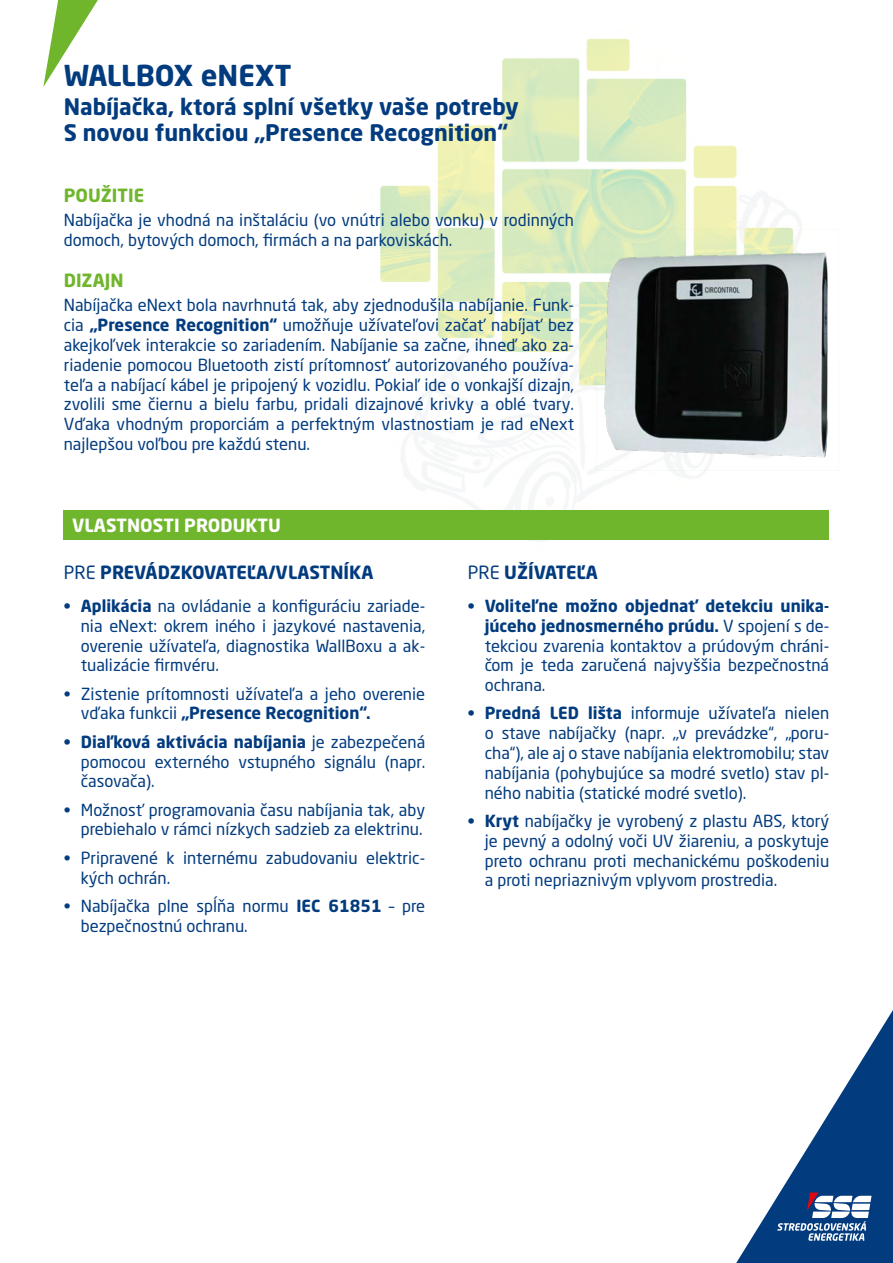
<style>
.page{position:relative;width:893px;height:1263px;background:#fff}
.page>*{position:absolute;margin:0;border:0;box-sizing:border-box;transform-origin:0 0}
.t1{font:700 28.5px "Neo Sans W1 G";color:#023b7e}
.t2{font:700 22.5px/25.5px "Neo Sans W1 G";color:#023b7e}
.t3{font:700 18px "Neo Sans W1 G";color:#023b7e}
.t4{font:700 18px "Neo Sans W1 G";color:#fff}
.t5{font:700 18px "Neo Sans W1 G";color:#70b62c}
.t6{font:16.5px/19.8px "Neo Sans W1 G";color:#023b7e;text-align:justify}
.s1{font-weight:700}
.s2{font-weight:400}
</style>
<div class="page">
<img style="left:380px;top:38px;width:422px;height:472px">
<svg style="left:736px;top:1010px;width:157px;height:253px"></svg>
<svg style="left:43px;top:0;width:55px;height:87px"></svg>
<img style="left:597px;top:230px;width:231px;height:240px">
<div style="left:64px;top:510px;width:765px;height:30px;background:#70b62c"></div>
<h1 class="t1" style="left:64px;top:57px;width:229px">WALLBOX eNEXT</h1>
<h2 class="t2" style="left:64px;top:94px;width:457px">Nabíjačka, ktorá splní všetky vaše potreby<br>S novou funkciou „Presence Recognition“</h2>
<p class="t5" style="left:64px;top:184px;width:82px">POUŽITIE</p>
<p class="t6" style="left:64px;top:210px;width:512px">Nabíjačka je vhodná na inštaláciu (vo vnútri alebo vonku) v rodinných domoch, bytových domoch, firmách a na parkoviskách.</p>
<p class="t5" style="left:64px;top:269px;width:61px">DIZAJN</p>
<p class="t6" style="left:64px;top:295px;width:512px">Nabíjačka eNext bola navrhnutá tak, aby zjednodušila nabíjanie. Funk&shy;cia <span class="s1">„Presence Recognition“</span> umožňuje užívateľovi začať nabíjať bez akejkoľvek interakcie so zariadením. Nabíjanie sa začne, ihneď ako za&shy;riadenie pomocou Bluetooth zistí prítomnosť autorizovaného používa&shy;teľa a nabíjací kábel je pripojený k vozidlu. Pokiaľ ide o vonkajší dizajn, zvolili sme čiernu a bielu farbu, pridali dizajnové krivky a oblé tvary.<br>Vďaka vhodným proporciám a perfektným vlastnostiam je rad eNext najlepšou voľbou pre každú stenu.</p>
<p class="t4" style="left:72px;top:514px;width:210px">VLASTNOSTI PRODUKTU</p>
<p class="t3" style="left:64px;top:561px;width:311px"><span class="s2">PRE</span> PREVÁDZKOVATEĽA/VLASTNÍKA</p>
<p class="t6" style="left:81px;top:596px;width:346px;text-indent:-17px"><span class="s1">• Aplikácia</span> na ovládanie a konfiguráciu zariade&shy;nia eNext: okrem iného i jazykové nastavenia, overenie užívateľa, diagnostika WallBoxu a ak&shy;tualizácie firmvéru.</p>
<p class="t6" style="left:81px;top:683px;width:346px;text-indent:-17px">• Zistenie prítomnosti užívateľa a jeho overenie vďaka funkcii <span class="s1">„Presence Recognition“.</span></p>
<p class="t6" style="left:81px;top:731px;width:346px;text-indent:-17px"><span class="s1">• Diaľková aktivácia nabíjania</span> je zabezpečená pomocou externého vstupného signálu (napr. časovača).</p>
<p class="t6" style="left:64px;top:799px;width:363px;text-align:right">• Možnosť programovania času nabíjania tak, aby prebiehalo v rámci nízkych sadzieb za elektrinu.</p>
<p class="t6" style="left:81px;top:847px;width:346px;text-indent:-17px">• Pripravené k internému zabudovaniu elektric&shy;kých ochrán.</p>
<p class="t6" style="left:81px;top:896px;width:346px;text-indent:-17px">• Nabíjačka plne spĺňa normu <span class="s1">IEC 61851</span> – pre bezpečnostnú ochranu.</p>
<p class="t3" style="left:468px;top:561px;width:132px"><span class="s2">PRE</span> UŽÍVATEĽA</p>
<p class="t6" style="left:485px;top:596px;width:346px;text-indent:-17px"><span class="s1">• Voliteľne možno objednať detekciu unika&shy;júceho jednosmerného prúdu.</span> V spojení s de&shy;tekciou zvarenia kontaktov a prúdovým chráni&shy;čom je teda zaručená najvyššia bezpečnostná ochrana.</p>
<p class="t6" style="left:485px;top:703px;width:346px;text-indent:-17px"><span class="s1">• Predná LED lišta</span> informuje užívateľa nielen o stave nabíjačky (napr. „v prevádzke“, „poru&shy;cha“), ale aj o stave nabíjania elektromobilu; stav nabíjania (pohybujúce sa modré svetlo) stav pl&shy;ného nabitia (statické modré svetlo).</p>
<p class="t6" style="left:485px;top:811px;width:346px;text-indent:-17px"><span class="s1">• Kryt</span> nabíjačky je vyrobený z plastu ABS, ktorý je pevný a odolný voči UV žiareniu, a poskytuje preto ochranu proti mechanickému poškodeniu a proti nepriaznivým vplyvom prostredia.</p>
</div>
